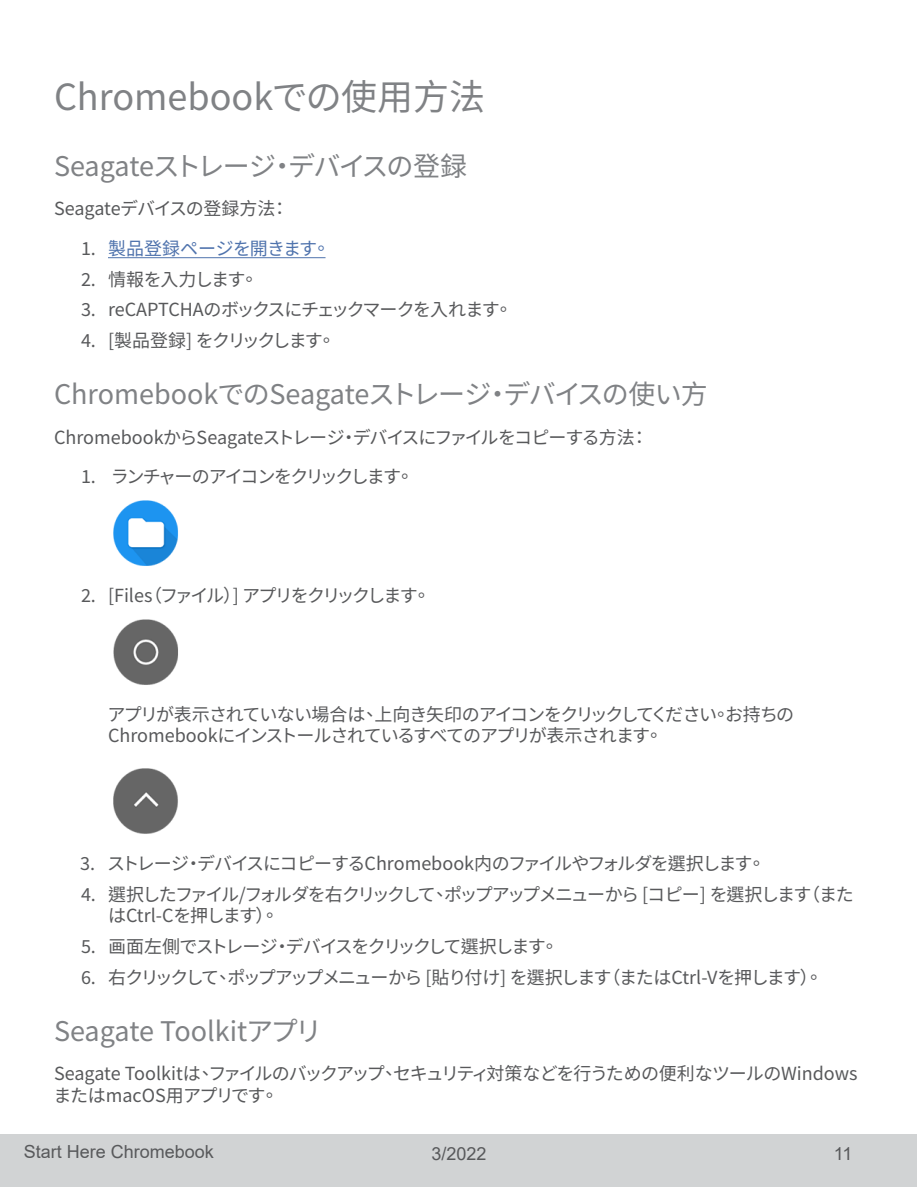
<style>
.page{position:relative;width:918px;height:1188px;background:#fff}
.page>*{position:absolute;margin:0;border:0;box-sizing:border-box;transform-origin:0 0}
.t1{font:36px "Source Han Sans TC";color:#808285}
.t2{font:27px "Source Han Sans TC";letter-spacing:-.015em;color:#808285}
.t3{font:18px/21.6px "Source Han Sans TC";letter-spacing:-.065em;color:#58595b}
.t4{font:18px/21.6px "Source Han Sans TC";letter-spacing:-.03em;color:#58595b}
.t5{font:18px "Source Han Sans TC";letter-spacing:-.105em;color:#58595b}
.t6{font:18px/21.6px "Source Han Sans TC";letter-spacing:-.09em;color:#58595b}
.t7{font:18px "Source Han Sans TC";letter-spacing:-.045em;color:#58595b}
.t8{font:18px "Source Han Sans TC";letter-spacing:-.085em;color:#58595b}
.t9{font:18px "Arial";color:#58595b}
.t10{font:18px "Source Han Sans TC";letter-spacing:-.015em;color:#58595b}
.t11{font:18px "Source Han Sans TC";letter-spacing:-.025em;color:#4f73ad}
.s1{color:#58595b}
</style>
<div class="page">
<div style="left:1px;top:1135px;width:916px;height:52px;background:#d1d3d4"></div>
<hr style="left:108px;top:257px;width:218px;height:1px;background:#4f73ad">
<img style="left:113px;top:500px;width:65px;height:66px">
<img style="left:113px;top:619px;width:65px;height:66px">
<img style="left:113px;top:768px;width:65px;height:66px">
<h1 class="t1" style="left:54px;top:76px;width:433px">Chromebookでの使用方法</h1>
<h2 class="t2" style="left:54px;top:151px;width:415px">Seagateストレージ・デバイスの登録</h2>
<p class="t10" style="left:54px;top:199px;width:236px">Seagateデバイスの登録方法：</p>
<p class="t11" style="left:81px;top:238px;width:251px"><span class="s1">1.</span> 製品登録ページを開きます。</p>
<p class="t3" style="left:81px;top:269px;width:179px">2. 情報を入力します。</p>
<p class="t7" style="left:81px;top:299px;width:433px">3. reCAPTCHAのボックスにチェックマークを入れます。</p>
<p class="t5" style="left:81px;top:330px;width:256px">4. [製品登録] をクリックします。</p>
<h2 class="t2" style="left:54px;top:379px;width:655px">ChromebookでのSeagateストレージ・デバイスの使い方</h2>
<p class="t4" style="left:54px;top:427px;width:596px">ChromebookからSeagateストレージ・デバイスにファイルをコピーする方法：</p>
<p class="t5" style="left:81px;top:466px;width:334px">1. ランチャーのアイコンをクリックします。</p>
<p class="t5" style="left:81px;top:585px;width:351px">2. [Files（ファイル）] アプリをクリックします。</p>
<p class="t3" style="left:107px;top:704px;width:688px">アプリが表示されていない場合は、上向き矢印のアイコンをクリックしてください。お持ちの<br>Chromebookにインストールされているすべてのアプリが表示されます。</p>
<p class="t3" style="left:80px;top:853px;width:687px">3. ストレージ・デバイスにコピーするChromebook内のファイルやフォルダを選択します。</p>
<p class="t6" style="left:108px;top:884px;width:747px;text-indent:-27px">4. 選択したファイル/フォルダを右クリックして、ポップアップメニューから [コピー] を選択します（またはCtrl-Cを押します）。</p>
<p class="t8" style="left:81px;top:936px;width:479px">5. 画面左側でストレージ・デバイスをクリックして選択します。</p>
<p class="t3" style="left:81px;top:967px;width:743px">6. 右クリックして、ポップアップメニューから [貼り付け] を選択します（またはCtrl-Vを押します）。</p>
<h2 class="t2" style="left:54px;top:1016px;width:270px">Seagate Toolkitアプリ</h2>
<p class="t4" style="left:53px;top:1063px;width:806px">Seagate Toolkitは、ファイルのバックアップ、セキュリティ対策などを行うための便利なツールのWindowsまたはmacOS用アプリです。</p>
<p class="t9" style="left:24px;top:1139px;width:192px">Start Here Chromebook</p>
<p class="t9" style="left:431px;top:1141px;width:57px">3/2022</p>
<p class="t9" style="left:834px;top:1141px;width:20px">11</p>
</div>
